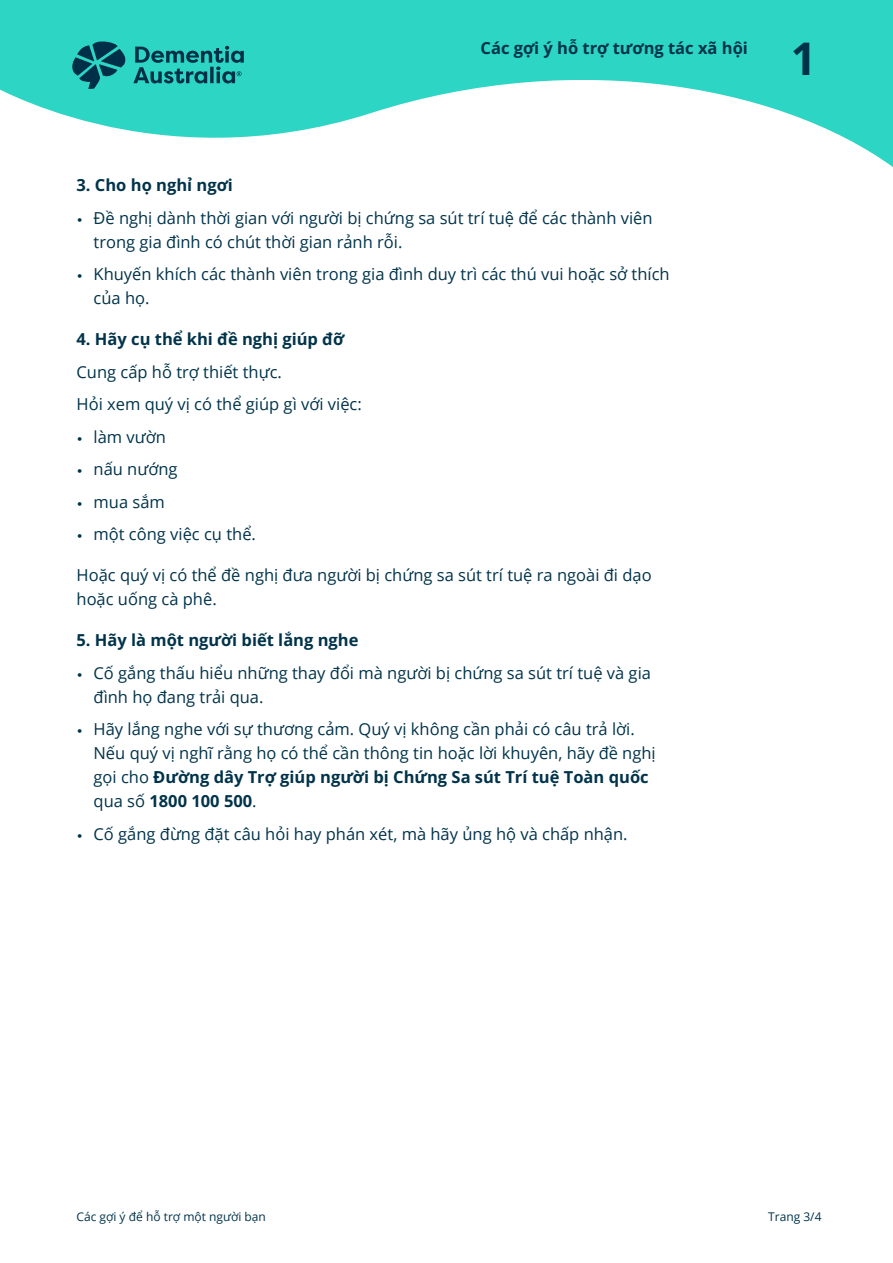
<style>
.page{position:relative;width:893px;height:1263px;background:#fff}
.page>*{position:absolute;margin:0;border:0;box-sizing:border-box;transform-origin:0 0}
.t1{font:700 45px "Open Sans";color:#00334a}
.t2{font:16.5px/24px "Open Sans";color:#00334a}
.t3{font:700 16.5px "Open Sans";color:#00334a}
.t4{font:12px "Open Sans";color:#00334a}
.s1{font-family:"Filson Pro"}
.s2{font-weight:700}
</style>
<div class="page">
<svg style="left:0;top:0;width:893px;height:167px;fill:#2cd5c4"></svg>
<svg style="left:72px;top:41px;width:172px;height:48px;background:#1d9d9a"></svg>
<p class="t3" style="left:480px;top:37px;width:269px">Các gợi ý hỗ trợ tương tác xã hội</p>
<h1 class="t1" style="left:791px;top:27px;width:27px">1</h1>
<p class="t3" style="left:77px;top:174px;width:158px">3. Cho họ nghỉ ngơi</p>
<p class="t2" style="left:94px;top:205px;width:561px;text-indent:-17px"><span class="s1">•</span> Đề nghị dành thời gian với người bị chứng sa sút trí tuệ để các thành viên trong gia đình có chút thời gian rảnh rỗi.</p>
<p class="t2" style="left:94px;top:262px;width:578px;text-indent:-17px"><span class="s1">•</span> Khuyến khích các thành viên trong gia đình duy trì các thú vui hoặc sở thích của họ.</p>
<p class="t2" style="left:77px;top:323px;width:287px;line-height:32.5px"><span class="s2">4. Hãy cụ thể khi đề nghị giúp đỡ<br></span>Cung cấp hỗ trợ thiết thực.<br>Hỏi xem quý vị có thể giúp gì với việc:</p>
<p class="t2" style="left:77px;top:424px;width:91px"><span class="s1">•</span> làm vườn</p>
<p class="t2" style="left:77px;top:457px;width:103px"><span class="s1">•</span> nấu nướng</p>
<p class="t2" style="left:77px;top:489px;width:90px"><span class="s1">•</span> mua sắm</p>
<p class="t2" style="left:77px;top:522px;width:181px"><span class="s1">•</span> một công việc cụ thể.</p>
<p class="t2" style="left:77px;top:563px;width:577px">Hoặc quý vị có thể đề nghị đưa người bị chứng sa sút trí tuệ ra ngoài đi dạo hoặc uống cà phê.</p>
<p class="t3" style="left:77px;top:629px;width:283px">5. Hãy là một người biết lắng nghe</p>
<p class="t2" style="left:94px;top:660px;width:559px;text-indent:-17px"><span class="s1">•</span> Cố gắng thấu hiểu những thay đổi mà người bị chứng sa sút trí tuệ và gia đình họ đang trải qua.</p>
<p class="t2" style="left:94px;top:717px;width:564px;text-indent:-17px"><span class="s1">•</span> Hãy lắng nghe với sự thương cảm. Quý vị không cần phải có câu trả lời.<br>Nếu quý vị nghĩ rằng họ có thể cần thông tin hoặc lời khuyên, hãy đề nghị gọi cho <span class="s2">Đường dây Trợ giúp người bị Chứng Sa sút Trí tuệ Toàn quốc </span>qua số <span class="s2">1800 100 500</span>.</p>
<p class="t2" style="left:77px;top:821px;width:553px"><span class="s1">•</span> Cố gắng đừng đặt câu hỏi hay phán xét, mà hãy ủng hộ và chấp nhận.</p>
<p class="t4" style="left:77px;top:1209px;width:191px">Các gợi ý để hỗ trợ một người bạn</p>
<p class="t4" style="left:768px;top:1209px;width:55px">Trang 3/4</p>
</div>
